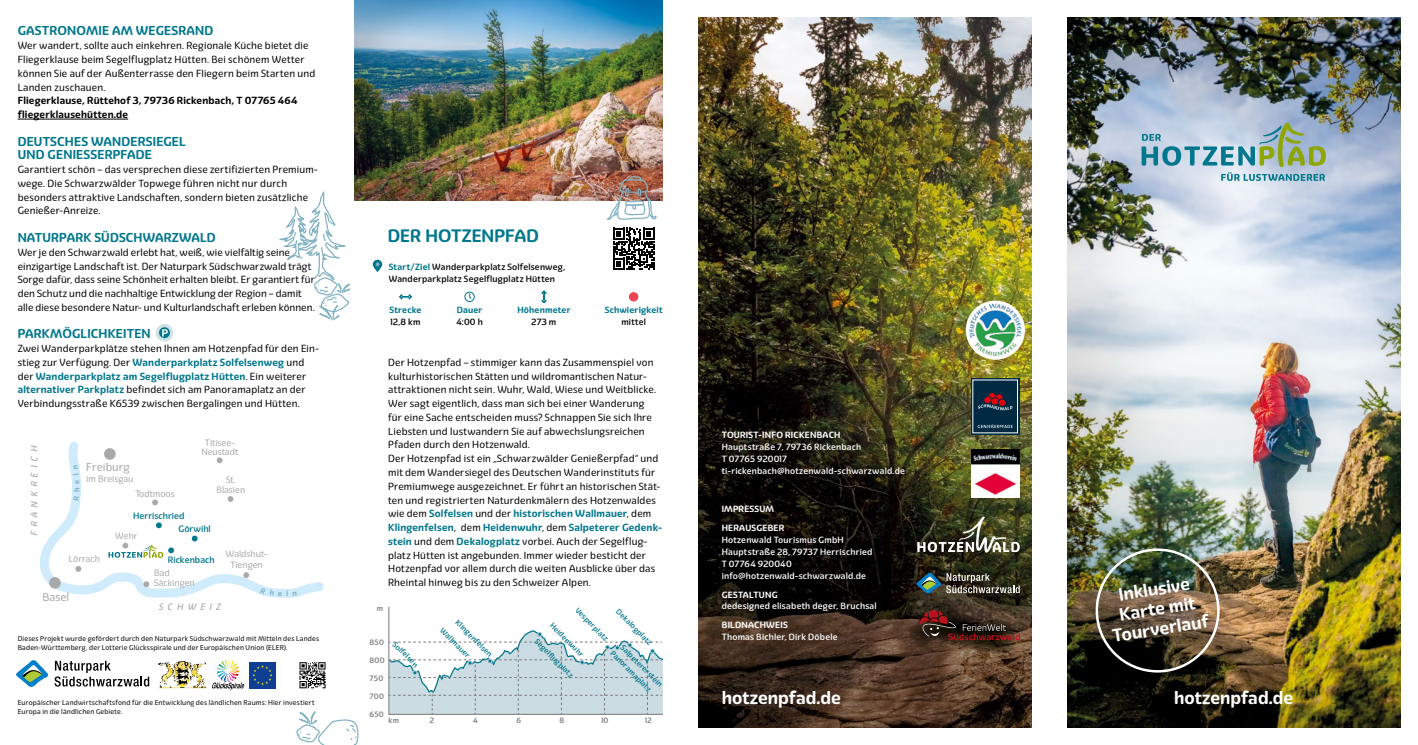
<style>
.page{position:relative;width:1418px;height:745px;background:#fff}
.page>*{position:absolute;margin:0;border:0;box-sizing:border-box;transform-origin:0 0}
.t1{font:700 17.5px/20px "Eigerdals";color:#fff;text-align:center}
.t2{font:700 17.5px "Eigerdals";color:#00778c}
.t3{font:700 12.5px/13.8px "Eigerdals";letter-spacing:.015em;color:#00778c}
.t4{font:11.25px "Eigerdals";color:#a9a9aa}
.t5{font:10px/13.8px "Eigerdals";letter-spacing:.015em;color:#000}
.t6{font:700 10px/13.8px "Eigerdals";letter-spacing:.02em;color:#000}
.t7{font:9px/10.8px "Eigerdals";color:#a9a9aa;text-align:center}
.t8{font:500 9px/12.8px "Eigerdals";color:#00778c}
.t9{font:9px "Eigerdals Med Ita";letter-spacing:.5em;color:#a9a9aa}
.t10{font:500 8.75px/11.9px "Eigerdals";letter-spacing:.025em;color:#fff}
.t11{font:500 8.75px/11.9px "Eigerdals";letter-spacing:.025em;color:#000}
.t12{font:700 8.75px/19px "Eigerdals";letter-spacing:.025em;color:#fff}
.t13{font:700 8.75px "Eigerdals";letter-spacing:.02em;color:#00778c}
.t14{font:500 7.5px "Eigerdals";color:#00778c}
.t15{font:500 7.5px "Eigerdals";letter-spacing:.025em;color:#787878}
.t16{font:700 7.5px "Eigerdals";color:#81b2c1}
.t17{font:6.88px/8.8px "Eigerdals";letter-spacing:.025em;color:#000}
.s1{font-weight:700;color:#00778c}
</style>
<div class="page">
<img style="left:1067px;top:18px;width:333px;height:708px">
<img style="left:698px;top:18px;width:333px;height:343px">
<svg style="left:698px;top:361px;width:333px;height:365px;background:#2d2516"></svg>
<img style="left:354px;top:0;width:309px;height:200px">
<svg style="left:388px;top:606px;width:275px;height:108px"></svg>
<svg style="left:917px;top:516px;width:102px;height:36px;background:#585944"></svg>
<img style="left:971px;top:449px;width:48px;height:48px">
<svg style="left:916px;top:572px;width:103px;height:21px;background:#4d564c"></svg>
<svg style="left:971px;top:378px;width:48px;height:56px"></svg>
<div style="left:974px;top:382px;width:40px;height:45px;background:#002a41"></div>
<svg style="left:978px;top:393px;width:34px;height:17px"></svg>
<svg style="left:977px;top:424px;width:35px;height:4px"></svg>
<svg style="left:908px;top:609px;width:111px;height:45px;background:#4a2f23"></svg>
<svg style="left:965px;top:300px;width:59px;height:59px"></svg>
<img style="left:969px;top:303px;width:52px;height:54px">
<svg style="left:156px;top:323px;width:17px;height:18px"></svg>
<svg style="left:159px;top:327px;width:11px;height:11px"></svg>
<svg style="left:162px;top:329px;width:6px;height:7px"></svg>
<div style="left:1095px;top:548px;width:124px;height:124px;border:2px solid #fff;border-radius:50%"></div>
<svg style="left:55px;top:660px;width:94px;height:26px"></svg>
<svg style="left:16px;top:660px;width:32px;height:26px"></svg>
<svg style="left:212px;top:660px;width:32px;height:29px"></svg>
<div style="left:249px;top:661px;width:26px;height:27px;background:#0f3f93"></div>
<svg style="left:252px;top:665px;width:20px;height:19px"></svg>
<img style="left:159px;top:661px;width:47px;height:27px">
<svg style="left:296px;top:662px;width:63px;height:82px"></svg>
<svg style="left:279px;top:190px;width:81px;height:131px"></svg>
<hr style="left:18px;top:119px;width:110px;height:1px;background:#000">
<svg style="left:399px;top:294px;width:13px;height:5px"></svg>
<svg style="left:541px;top:290px;width:5px;height:13px"></svg>
<div style="left:464px;top:291px;width:11px;height:11px;border:1px solid #00778c;border-radius:50%"></div>
<svg style="left:469px;top:292px;width:3px;height:7px"></svg>
<div style="left:629px;top:292px;width:9px;height:9px;background:#e94451;border-radius:50%"></div>
<svg style="left:373px;top:259px;width:9px;height:13px"></svg>
<svg style="left:376px;top:262px;width:3px;height:4px"></svg>
<svg style="left:1141px;top:123px;width:184px;height:58px;background:#a2bfc4"></svg>
<svg style="left:602px;top:175px;width:55px;height:94px"></svg>
<svg style="left:40px;top:442px;width:284px;height:156px"></svg>
<p class="t3" style="left:18px;top:24px;width:197px">GASTRONOMIE AM WEGESRAND</p>
<p class="t5" style="left:18px;top:39px;width:299px">Wer wandert, sollte auch einkehren. Regionale Küche bietet die Fliegerklause beim Segelflugplatz Hütten. Bei schönem Wetter können Sie auf der Außenterrasse den Fliegern beim Starten und Landen zuschauen.</p>
<p class="t6" style="left:18px;top:94px;width:281px">Fliegerklause, Rüttehof 3, 79736 Rickenbach, T 07765 464 fliegerklausehütten.de</p>
<p class="t3" style="left:18px;top:134px;width:170px">DEUTSCHES WANDERSIEGEL<br>UND GENIESSERPFADE</p>
<p class="t5" style="left:18px;top:163px;width:301px">Garantiert schön – das versprechen diese zertifizierten Premium&shy;wege. Die Schwarzwälder Topwege führen nicht nur durch besonders attraktive Landschaften, sondern bieten zusätzliche Genießer-Anreize.</p>
<p class="t3" style="left:18px;top:230px;width:200px">NATURPARK SÜDSCHWARZWALD</p>
<p class="t5" style="left:18px;top:245px;width:298px">Wer je den Schwarzwald erlebt hat, weiß, wie vielfältig seine einzigartige Landschaft ist. Der Naturpark Südschwarzwald trägt Sorge dafür, dass seine Schönheit erhalten bleibt. Er garantiert für den Schutz und die nachhaltige Entwicklung der Region – damit alle diese besondere Natur- und Kulturlandschaft erleben können.</p>
<p class="t3" style="left:18px;top:327px;width:134px">PARKMÖGLICHKEITEN</p>
<p class="t5" style="left:18px;top:341px;width:302px">Zwei Wanderparkplätze stehen Ihnen am Hotzenpfad für den Ein&shy;stieg zur Verfügung. Der <span class="s1">Wanderparkplatz Solfelsenweg</span> und der <span class="s1">Wanderparkplatz am Segelflugplatz Hütten</span>. Ein weiterer <span class="s1">alternativer Parkplatz</span> befindet sich am Panoramaplatz an der Verbindungsstraße K6539 zwischen Bergalingen und Hütten.</p>
<p class="t9" style="left:29px;top:536px;width:92px;rotate:-90deg">FRANKREICH</p>
<p class="t4" style="left:86px;top:460px;width:45px">Freiburg</p>
<p class="t7" style="left:86px;top:473px;width:49px">im Breisgau</p>
<p class="t7" style="left:135px;top:488px;width:41px">Todtmoos</p>
<p class="t7" style="left:201px;top:438px;width:38px;line-height:9px">Titisee-<br>Neustadt</p>
<p class="t7" style="left:216px;top:474px;width:30px">St.<br>Blasien</p>
<p class="t7" style="left:69px;top:553px;width:33px">Lörrach</p>
<p class="t8" style="left:178px;top:509px;width:34px;text-indent:-45px">Herrischried<br>Görwihl</p>
<p class="t7" style="left:115px;top:530px;width:24px">Wehr</p>
<p class="t8" style="left:168px;top:552px;width:48px">Rickenbach</p>
<p class="t7" style="left:154px;top:566px;width:42px;text-align:left">Bad<br>Säckingen</p>
<p class="t7" style="left:226px;top:548px;width:43px">Waldshut-<br>Tiengen</p>
<p class="t4" style="left:42px;top:590px;width:28px">Basel</p>
<p class="t9" style="left:158px;top:601px;width:63px">SCHWEIZ</p>
<p class="t16" style="left:286px;top:588px;width:4px">i</p>
<p class="t17" style="left:18px;top:634px;width:303px">Dieses Projekt wurde gefördert durch den Naturpark Südschwarzwald mit Mitteln des Landes<br>Baden-Württemberg, der Lotterie Glücksspirale und der Europäischen Union (ELER).</p>
<p class="t17" style="left:18px;top:697px;width:298px">Europäischer Landwirtschaftsfond für die Entwicklung des ländlichen Raums: Hier investiert<br>Europa in die ländlichen Gebiete.</p>
<h1 class="t2" style="left:388px;top:225px;width:152px">DER HOTZENPFAD</h1>
<p class="t11" style="left:389px;top:260px;width:178px"><span class="s1">Start/Ziel</span> Wanderparkplatz Solfelsenweg,<br>Wanderparkplatz Segelflugplatz Hütten</p>
<p class="t13" style="left:389px;top:304px;width:33px">Strecke</p>
<p class="t11" style="left:390px;top:315px;width:31px">12,8 km</p>
<p class="t13" style="left:456px;top:304px;width:27px">Dauer</p>
<p class="t11" style="left:456px;top:315px;width:28px">4:00 h</p>
<p class="t13" style="left:517px;top:304px;width:55px">Höhenmeter</p>
<p class="t11" style="left:531px;top:315px;width:26px">273 m</p>
<p class="t13" style="left:604px;top:304px;width:59px">Schwierigkeit</p>
<p class="t11" style="left:621px;top:315px;width:26px">mittel</p>
<p class="t5" style="left:388px;top:355px;width:275px">Der Hotzenpfad – stimmiger kann das Zusammenspiel von kulturhistorischen Stätten und wildromantischen Natur&shy;attraktionen nicht sein. Wuhr, Wald, Wiese und Weitblicke.<br>Wer sagt eigentlich, dass man sich bei einer Wanderung<br>für eine Sache entscheiden muss? Schnappen Sie sich Ihre Liebsten und lustwandern Sie auf abwechslungsreichen Pfaden durch den Hotzenwald.<br>Der Hotzenpfad ist ein „Schwarzwälder Genießerpfad“ und mit dem Wandersiegel des Deutschen Wanderinstituts für Premiumwege ausgezeichnet. Er führt an historischen Stät&shy;ten und registrierten Naturdenkmälern des Hotzenwaldes wie dem <span class="s1">Solfelsen</span> und der <span class="s1">historischen Wallmauer</span>, dem <span class="s1">Klingenfelsen</span>, dem <span class="s1">Heidenwuhr</span>, dem <span class="s1">Salpeterer Gedenk&shy;stein</span> und dem <span class="s1">Dekalogplatz</span> vorbei. Auch der Segelflug&shy;platz Hütten ist angebunden. Immer wieder besticht der Hotzenpfad vor allem durch die weiten Ausblicke über das Rheintal hinweg bis zu den Schweizer Alpen.</p>
<p class="t15" style="left:377px;top:603px;width:8px">m</p>
<p class="t15" style="left:369px;top:637px;width:16px">850</p>
<p class="t15" style="left:369px;top:673px;width:15px">750</p>
<p class="t15" style="left:369px;top:709px;width:16px">650</p>
<p class="t14" style="left:579px;top:605px;width:45px;rotate:45deg">Vesperplatz</p>
<p class="t14" style="left:620px;top:606px;width:49px;rotate:45deg">D ekalogplatz</p>
<p class="t14" style="left:625px;top:642px;width:57px;rotate:45deg">Salpetererstein</p>
<p class="t14" style="left:460px;top:617px;width:50px;rotate:45deg">Klingenfelsen</p>
<p class="t14" style="left:554px;top:620px;width:46px;rotate:45deg">Heidenw uhr</p>
<p class="t14" style="left:444px;top:625px;width:40px;rotate:45deg">Wallmauer</p>
<p class="t14" style="left:539px;top:636px;width:53px;rotate:45deg">Segelfl ugplatz</p>
<p class="t14" style="left:615px;top:648px;width:56px;rotate:45deg">Panoramaplatz</p>
<p class="t14" style="left:397px;top:639px;width:34px;rotate:45deg">Solfelsen</p>
<p class="t15" style="left:369px;top:655px;width:17px">800</p>
<p class="t15" style="left:369px;top:691px;width:16px">700</p>
<p class="t15" style="left:388px;top:715px;width:12px">km</p>
<p class="t15" style="left:429px;top:715px;width:6px">2</p>
<p class="t15" style="left:473px;top:715px;width:6px">4</p>
<p class="t15" style="left:516px;top:715px;width:6px">6</p>
<p class="t15" style="left:559px;top:715px;width:6px">8</p>
<p class="t15" style="left:601px;top:715px;width:9px">10</p>
<p class="t15" style="left:645px;top:715px;width:8px">12</p>
<p class="t12" style="left:721px;top:425px;width:120px">TOURIST-INFO RICKENBACH</p>
<p class="t10" style="left:721px;top:441px;width:185px">Hauptstraße 7, 79736 Rickenbach<br>T 07765 920017 ti-rickenbach@hotzenwald-schwarzwald.de</p>
<p class="t12" style="left:721px;top:499px;width:64px">IMPRESSUM<br>HERAUSGEBER</p>
<p class="t10" style="left:721px;top:533px;width:152px">Hotzenwald Tourismus GmbH<br>Hauptstraße 28, 79737 Herrischried<br>T 07764 920040 info@hotzenwald-schwarzwald.de</p>
<p class="t12" style="left:721px;top:584px;width:57px">GESTALTUNG</p>
<p class="t10" style="left:721px;top:600px;width:156px">dedesigned elisabeth deger, Bruchsal</p>
<p class="t12" style="left:721px;top:615px;width:67px">BILDNACHWEIS</p>
<p class="t10" style="left:721px;top:631px;width:117px">Thomas Bichler, Dirk Döbele</p>
<h1 class="t1" style="left:1104px;top:586px;width:98px;rotate:-9deg">Inklusive<br>Karte mit<br>Tourverlauf</h1>
<h1 class="t1" style="left:721px;top:687px;width:121px">hotzenpfad.de</h1>
<h1 class="t1" style="left:1173px;top:687px;width:121px">hotzenpfad.de</h1>
</div>
